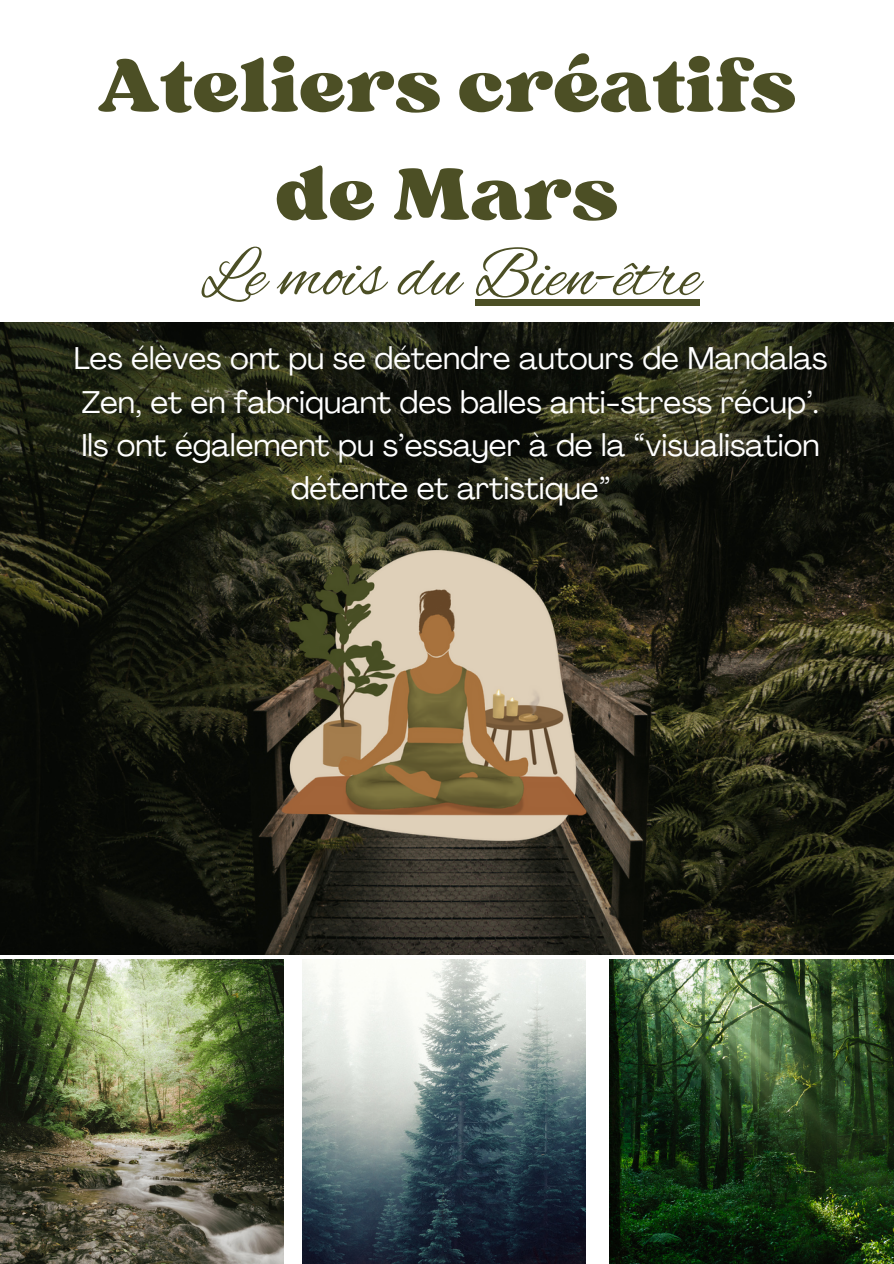
<style>
.page{position:relative;width:894px;height:1264px;background:#fff}
.page>*{position:absolute;margin:0;border:0;box-sizing:border-box;transform-origin:0 0}
.t1{font:77.85px/108px "Sergio Trendy";color:#4c4f25;text-align:center}
.t2{font:70.05px "Alex Brush";color:#4c4f25}
.t3{font:31.05px/43.3px "Agrandir";color:#fff;text-align:center}
</style>
<div class="page">
<img style="left:302px;top:959px;width:283px;height:304px">
<img style="left:0;top:959px;width:284px;height:304px">
<img style="left:609px;top:959px;width:284px;height:304px">
<img style="left:0;top:322px;width:893px;height:632px">
<img style="left:281px;top:550px;width:305px;height:290px">
<div style="left:474px;top:299px;width:225px;height:6px;background:#4c4f25"></div>
<h1 class="t1" style="left:97px;top:30px;width:700px">Ateliers créatifs de Mars</h1>
<p class="t2" style="left:201px;top:236px;width:499px">Le mois du Bien-être</p>
<p class="t3" style="left:74px;top:340px;width:755px">Les élèves ont pu se détendre autours de Mandalas Zen, et en fabriquant des balles anti-stress récup’.<br>Ils ont également pu s’essayer à de la “visualisation détente et artistique”</p>
</div>
